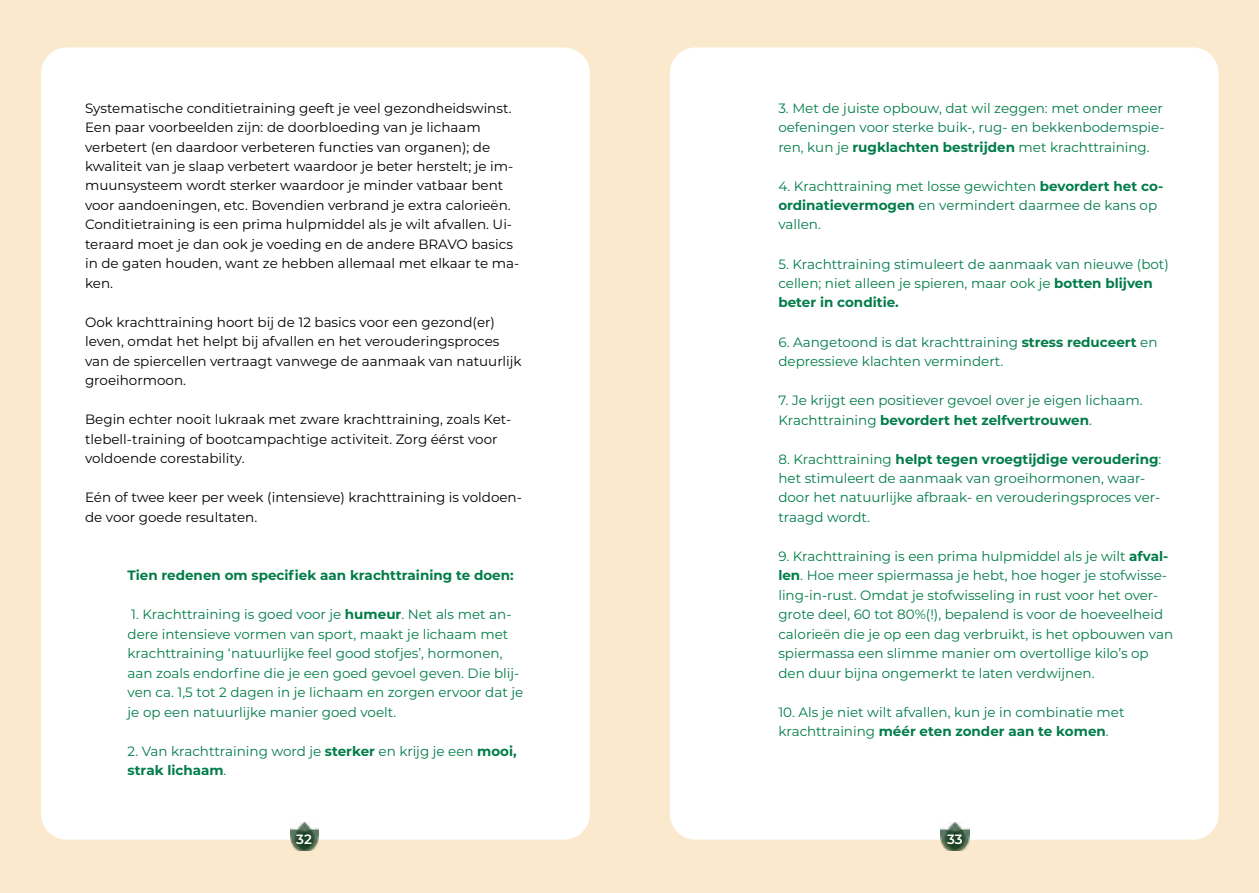
<style>
.page{position:relative;width:1259px;height:893px;background:#fae9cc}
.page>*{position:absolute;margin:0;border:0;box-sizing:border-box;transform-origin:0 0}
.t1{font:13.5px/19.5px "Montserrat";color:#007c4a}
.t2{font:13.5px/19.5px "Montserrat";color:#000}
.t3{font:700 13.5px "Montserrat";color:#007c4a}
.t4{font:600 13.5px "Montserrat";color:#fff}
.s1{font-weight:700}
</style>
<div class="page">
<div style="left:41px;top:47px;width:549px;height:793px;background:#fff;border-radius:26px"></div>
<div style="left:670px;top:47px;width:548px;height:793px;background:#fff;border-radius:26px"></div>
<img style="left:940px;top:822px;width:29px;height:28px">
<img style="left:290px;top:822px;width:28px;height:28px">
<p class="t2" style="left:85px;top:98px;width:436px">Systematische conditietraining geeft je veel gezondheidswinst.<br>Een paar voorbeelden zijn: de doorbloeding van je lichaam verbetert (en daardoor verbeteren functies van organen); de kwaliteit van je slaap verbetert waardoor je beter herstelt; je im&shy;muunsysteem wordt sterker waardoor je minder vatbaar bent voor aandoeningen, etc. Bovendien verbrand je extra calorieën.<br>Conditietraining is een prima hulpmiddel als je wilt afvallen. Ui&shy;teraard moet je dan ook je voeding en de andere BRAVO basics in de gaten houden, want ze hebben allemaal met elkaar te ma&shy;ken.</p>
<p class="t2" style="left:85px;top:313px;width:438px">Ook krachttraining hoort bij de 12 basics voor een gezond(er) leven, omdat het helpt bij afvallen en het verouderingsproces van de spiercellen vertraagt vanwege de aanmaak van natuurlijk groeihormoon.</p>
<p class="t2" style="left:85px;top:410px;width:428px">Begin echter nooit lukraak met zware krachttraining, zoals Ket&shy;tlebell-training of bootcampachtige activiteit. Zorg éérst voor voldoende corestability.</p>
<p class="t2" style="left:85px;top:488px;width:438px">Eén of twee keer per week (intensieve) krachttraining is voldoen&shy;de voor goede resultaten.</p>
<p class="t3" style="left:128px;top:570px;width:387px">Tien redenen om specifiek aan krachttraining te doen:</p>
<p class="t1" style="left:128px;top:605px;width:397px">1. Krachttraining is goed voor je <span class="s1">humeur</span>. Net als met an&shy;dere intensieve vormen van sport, maakt je lichaam met krachttraining ‘natuurlijke feel good stofjes’, hormonen, aan zoals endorfine die je een goed gevoel geven. Die blij&shy;ven ca. 1,5 tot 2 dagen in je lichaam en zorgen ervoor dat je je op een natuurlijke manier goed voelt.</p>
<p class="t1" style="left:128px;top:742px;width:391px">2. Van krachttraining word je <span class="s1">sterker</span> en krijg je een <span class="s1">mooi, strak lichaam</span>.</p>
<p class="t1" style="left:778px;top:98px;width:388px">3. Met de juiste opbouw, dat wil zeggen: met onder meer oefeningen voor sterke buik-, rug- en bekkenbodemspie&shy;ren, kun je <span class="s1">rugklachten bestrijden</span> met krachttraining.</p>
<p class="t1" style="left:778px;top:176px;width:386px">4. Krachttraining met losse gewichten <span class="s1">bevordert het co&shy;ordinatievermogen</span> en vermindert daarmee de kans op vallen.</p>
<p class="t1" style="left:778px;top:254px;width:392px">5. Krachttraining stimuleert de aanmaak van nieuwe (bot) cellen; niet alleen je spieren, maar ook je <span class="s1">botten blijven beter in conditie.</span></p>
<p class="t1" style="left:778px;top:332px;width:381px">6. Aangetoond is dat krachttraining <span class="s1">stress reduceert</span> en depressieve klachten vermindert.</p>
<p class="t1" style="left:778px;top:391px;width:366px">7. Je krijgt een positiever gevoel over je eigen lichaam.<br>Krachttraining <span class="s1">bevordert het zelfvertrouwen</span>.</p>
<p class="t1" style="left:778px;top:449px;width:384px">8. Krachttraining <span class="s1">helpt tegen vroegtijdige veroudering</span>: het stimuleert de aanmaak van groeihormonen, waar&shy;door het natuurlijke afbraak- en verouderingsproces ver&shy;traagd wordt.</p>
<p class="t1" style="left:778px;top:547px;width:396px">9. Krachttraining is een prima hulpmiddel als je wilt <span class="s1">afval&shy;len</span>. Hoe meer spiermassa je hebt, hoe hoger je stofwisse&shy;ling-in-rust. Omdat je stofwisseling in rust voor het over&shy;grote deel, 60 tot 80%(!), bepalend is voor de hoeveelheid calorieën die je op een dag verbruikt, is het opbouwen van spiermassa een slimme manier om overtollige kilo’s op den duur bijna ongemerkt te laten verdwijnen.</p>
<p class="t1" style="left:778px;top:703px;width:348px">10. Als je niet wilt afvallen, kun je in combinatie met krachttraining <span class="s1">méér eten zonder aan te komen</span>.</p>
<p class="t4" style="left:296px;top:833px;width:17px">32</p>
<p class="t4" style="left:947px;top:833px;width:17px">33</p>
</div>
